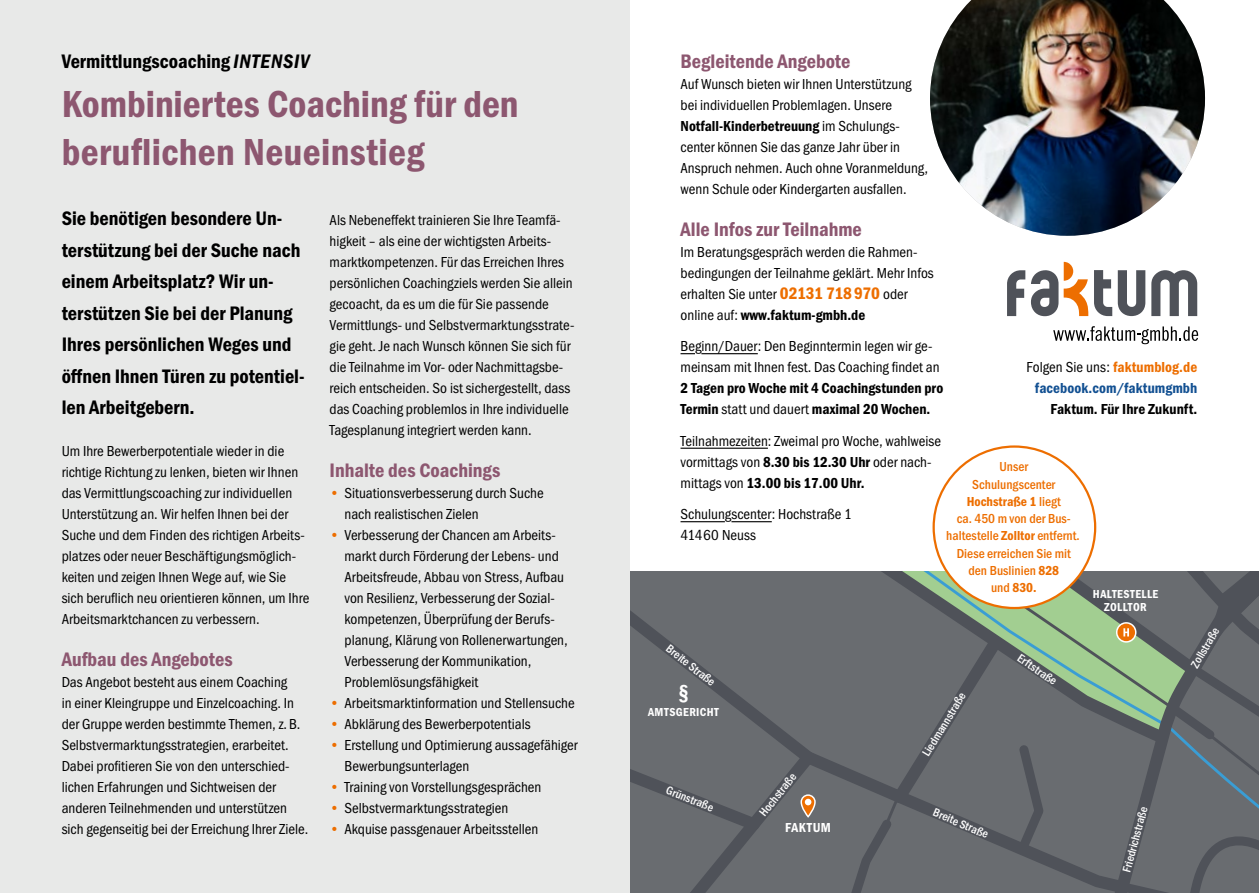
<style>
.page{position:relative;width:1259px;height:893px;background:#fff}
.page>*{position:absolute;margin:0;border:0;box-sizing:border-box;transform-origin:0 0}
.t1{font:39px/48.8px "Franklin Gothic URW Con Dem";letter-spacing:.005em;color:#8d5770}
.t2{font:21px "Franklin Gothic URW Con Dem";color:#fff}
.Precopy{font:20.25px/31.5px "Franklin Gothic URW Con Dem";color:#000}
.Copy{font:20.25px "Franklin Gothic URW Con Dem";color:#8d5770}
.Precopy-2{font:20.25px "Franklin Gothic URW Con Dem";color:#8d5770}
.Precopy-3{font:15px/21px "Franklin Gothic URW Cond";color:#000}
.Copy-2{font:15px/21px "Franklin Gothic URW Cond";color:#000}
.Copy-3{font:15px/21px "Franklin Gothic URW Con Dem";letter-spacing:.005em;color:#125092;text-align:right}
.Störer{font:500 13.5px/17.2px "Franklin Gothic URW Cond";color:#ed6e00;text-align:center}
.t3{font:13.5px "Franklin Gothic URW Con Dem";letter-spacing:.03em;color:#fff}
.t4{font:500 12px "Franklin Gothic URW Con";color:#fff}
.t5{font:12px/13.5px "Franklin Gothic URW Con Dem";letter-spacing:.03em;color:#fff;text-align:center}
.s1{font-family:"Franklin Gothic URW Con Dem Ita"}
.s2{font-family:"Franklin Gothic URW Con Dem";color:#ed6e00}
.s3{font-family:"Franklin Gothic URW Con Dem"}
.s4{font-family:"Franklin Gothic URW Con Dem";font-size:17.25px;color:#ed6e00}
.s5{font-family:"Franklin Gothic URW Cond";color:#000}
.s6{color:#ed6e00}
.s7{color:#000}
.s8{font-family:"Franklin Gothic URW Con Dem";font-weight:400}
</style>
<div class="page">
<svg style="left:629px;top:572px;width:630px;height:321px;background:#696f6f"></svg>
<div style="left:0;top:0;width:629px;height:893px;background:#e8e9e8"></div>
<svg style="left:680px;top:353px;width:15px;height:1px"></svg>
<hr style="left:701px;top:353px;width:57px;height:1px;background:#000">
<hr style="left:680px;top:448px;width:88px;height:1px;background:#000">
<hr style="left:680px;top:521px;width:45px;height:1px;background:#000">
<hr style="left:731px;top:521px;width:41px;height:1px;background:#000">
<img style="left:930px;top:0;width:275px;height:236px">
<svg style="left:1007px;top:270px;width:18px;height:46px"></svg>
<svg style="left:1151px;top:270px;width:46px;height:46px"></svg>
<svg style="left:1094px;top:270px;width:51px;height:46px"></svg>
<svg style="left:1031px;top:262px;width:57px;height:54px"></svg>
<svg style="left:1053px;top:326px;width:145px;height:18px"></svg>
<div style="left:933px;top:447px;width:162px;height:161px;background:#fff;border-radius:50%"></div>
<p class="Precopy" style="left:62px;top:44px;width:249px">Vermittlungscoaching <span class="s1">INTENSIV</span></p>
<p class="t1" style="left:62px;top:77px;width:458px">Kombiniertes Coaching für den beruflichen Neueinstieg</p>
<p class="Precopy" style="left:62px;top:202px;width:244px">Sie benötigen besondere Un&shy;terstützung bei der Suche nach einem Arbeitsplatz? Wir un&shy;terstützen Sie bei der Planung<br>Ihres persönlichen Weges und öffnen Ihnen Türen zu potentiel&shy;len Arbeitgebern.</p>
<p class="Precopy-3" style="left:62px;top:440px;width:249px">Um Ihre Bewerberpotentiale wieder in die richtige Richtung zu lenken, bieten wir Ihnen das Vermittlungscoaching zur individuellen Unterstützung an. Wir helfen Ihnen bei der Suche und dem Finden des richtigen Arbeits&shy;platzes oder neuer Beschäftigungsmöglich&shy;keiten und zeigen Ihnen Wege auf, wie Sie sich beruflich neu orientieren können, um Ihre Arbeitsmarktchancen zu verbessern.</p>
<p class="Precopy-2" style="left:62px;top:646px;width:173px">Aufbau des Angebotes</p>
<p class="Precopy-3" style="left:62px;top:671px;width:248px">Das Angebot besteht aus einem Coaching<br>in einer Kleingruppe und Einzelcoaching. In der Gruppe werden bestimmte Themen, z.B.<br>Selbstvermarktungsstrategien, erarbeitet.<br>Dabei profitieren Sie von den unterschied&shy;lichen Erfahrungen und Sichtweisen der anderen Teilnehmenden und unterstützen sich gegenseitig bei der Erreichung Ihrer Ziele.</p>
<p class="Precopy-3" style="left:330px;top:209px;width:246px">Als Nebeneffekt trainieren Sie Ihre Teamfä&shy;higkeit – als eine der wichtigsten Arbeits&shy;marktkompetenzen. Für das Erreichen Ihres persönlichen Coachingziels werden Sie allein gecoacht, da es um die für Sie passende Vermittlungs- und Selbstvermarktungsstrate&shy;gie geht. Je nach Wunsch können Sie sich für die Teilnahme im Vor- oder Nachmittagsbe&shy;reich entscheiden. So ist sichergestellt, dass das Coaching problemlos in Ihre individuelle Tagesplanung integriert werden kann.</p>
<p class="Copy" style="left:330px;top:457px;width:172px">Inhalte des Coachings</p>
<p class="Precopy-3" style="left:344px;top:482px;width:201px;text-indent:-15px"><span class="s2">•</span> Situationsverbesserung durch Suche nach realistischen Zielen</p>
<p class="Precopy-3" style="left:344px;top:524px;width:225px;text-indent:-15px"><span class="s2">•</span> Verbesserung der Chancen am Arbeits&shy;markt durch Förderung der Lebens- und Arbeitsfreude, Abbau von Stress, Aufbau von Resilienz, Verbesserung der Sozial&shy;kompetenzen, Überprüfung der Berufs&shy;planung, Klärung von Rollenerwartungen, Verbesserung der Kommunikation, Problemlösungsfähigkeit</p>
<p class="Precopy-3" style="left:330px;top:692px;width:247px"><span class="s2">•</span> Arbeitsmarktinformation und Stellensuche</p>
<p class="Precopy-3" style="left:330px;top:713px;width:202px"><span class="s2">•</span> Abklärung des Bewerberpotentials</p>
<p class="Precopy-3" style="left:344px;top:734px;width:235px;text-indent:-15px"><span class="s2">•</span> Erstellung und Optimierung aussagefähiger<br>Bewerbungsunterlagen</p>
<p class="Precopy-3" style="left:330px;top:776px;width:213px"><span class="s2">•</span> Training von Vorstellungsgesprächen</p>
<p class="Precopy-3" style="left:330px;top:797px;width:180px"><span class="s2">•</span> Selbstvermarktungsstrategien</p>
<p class="Precopy-3" style="left:330px;top:818px;width:210px"><span class="s2">•</span> Akquise passgenauer Arbeitsstellen</p>
<p class="Copy" style="left:680px;top:47px;width:171px">Begleitende Angebote</p>
<p class="Copy-2" style="left:680px;top:72px;width:249px">Auf Wunsch bieten wir Ihnen Unterstützung bei individuellen Problemlagen. Unsere <span class="s3">Notfall-Kinderbetreuung</span> im Schulungs&shy;center können Sie das ganze Jahr über in Anspruch nehmen. Auch ohne Voranmeldung, wenn Schule oder Kindergarten ausfallen.</p>
<p class="Copy" style="left:680px;top:215px;width:183px">Alle Infos zur Teilnahme</p>
<p class="Copy-2" style="left:680px;top:240px;width:255px">Im Beratungsgespräch werden die Rahmen&shy;bedingungen der Teilnahme geklärt. Mehr Infos erhalten Sie unter <span class="s4">02131 718970</span> oder online auf: <span class="s3">www.faktum-gmbh.de</span></p>
<p class="Copy-2" style="left:680px;top:335px;width:264px">Beginn/Dauer: Den Beginntermin legen wir ge&shy;meinsam mit Ihnen fest. Das Coaching findet an <span class="s3">2 Tagen pro Woche mit 4 Coachingstunden pro Termin</span> statt und dauert <span class="s3">maximal 20 Wochen.</span></p>
<p class="Copy-2" style="left:680px;top:429px;width:262px">Teilnahmezeiten: Zweimal pro Woche, wahlweise vormittags von <span class="s3">8.30 bis 12.30 Uhr</span> oder nach&shy;mittags von <span class="s3">13.00 bis 17.00 Uhr.</span></p>
<p class="Copy-2" style="left:680px;top:503px;width:173px">Schulungscenter: Hochstraße 1<br>41460 Neuss</p>
<p class="Copy-3" style="left:1026px;top:356px;width:172px"><span class="s5">Folgen Sie uns:</span> <span class="s6">faktumblog.de </span>facebook.com/faktumgmbh<br><span class="s7">Faktum. Für Ihre Zukunft.</span></p>
<p class="Störer" style="left:946px;top:457px;width:135px">Unser<br>Schulungscenter<br><span class="s8">Hochstraße 1</span> liegt<br>ca. 450 m von der Bus&shy;haltestelle <span class="s8">Zolltor</span> entfernt.<br>Diese erreichen Sie mit den Buslinien <span class="s8">828<br></span>und <span class="s8">830.</span></p>
<p class="t5" style="left:1092px;top:587px;width:67px">HALTESTELLE<br>ZOLLTOR</p>
<p class="t4" style="left:672px;top:641px;width:60px;rotate:38deg">Breite Straße</p>
<p class="t2" style="left:678px;top:678px;width:12px">§</p>
<p class="t5" style="left:648px;top:705px;width:72px">AMTSGERICHT</p>
<p class="t4" style="left:669px;top:782px;width:51px;rotate:21deg">Grünstraße</p>
<p class="t4" style="left:755px;top:809px;width:53px;rotate:-51deg">Hochstraße</p>
<p class="t3" style="left:785px;top:818px;width:47px">FAKTUM</p>
<p class="t4" style="left:918px;top:751px;width:74px;rotate:-59deg">Liedmannstraße</p>
<p class="t4" style="left:937px;top:804px;width:60px;rotate:23deg">Breite Straße</p>
<p class="t4" style="left:1023px;top:650px;width:47px;rotate:34deg">Erftstraße</p>
<p class="t4" style="left:1187px;top:663px;width:46px;rotate:-60deg">Zollstraße</p>
<p class="t4" style="left:1118px;top:870px;width:69px;rotate:-75deg">Friedrichstraße</p>
</div>
